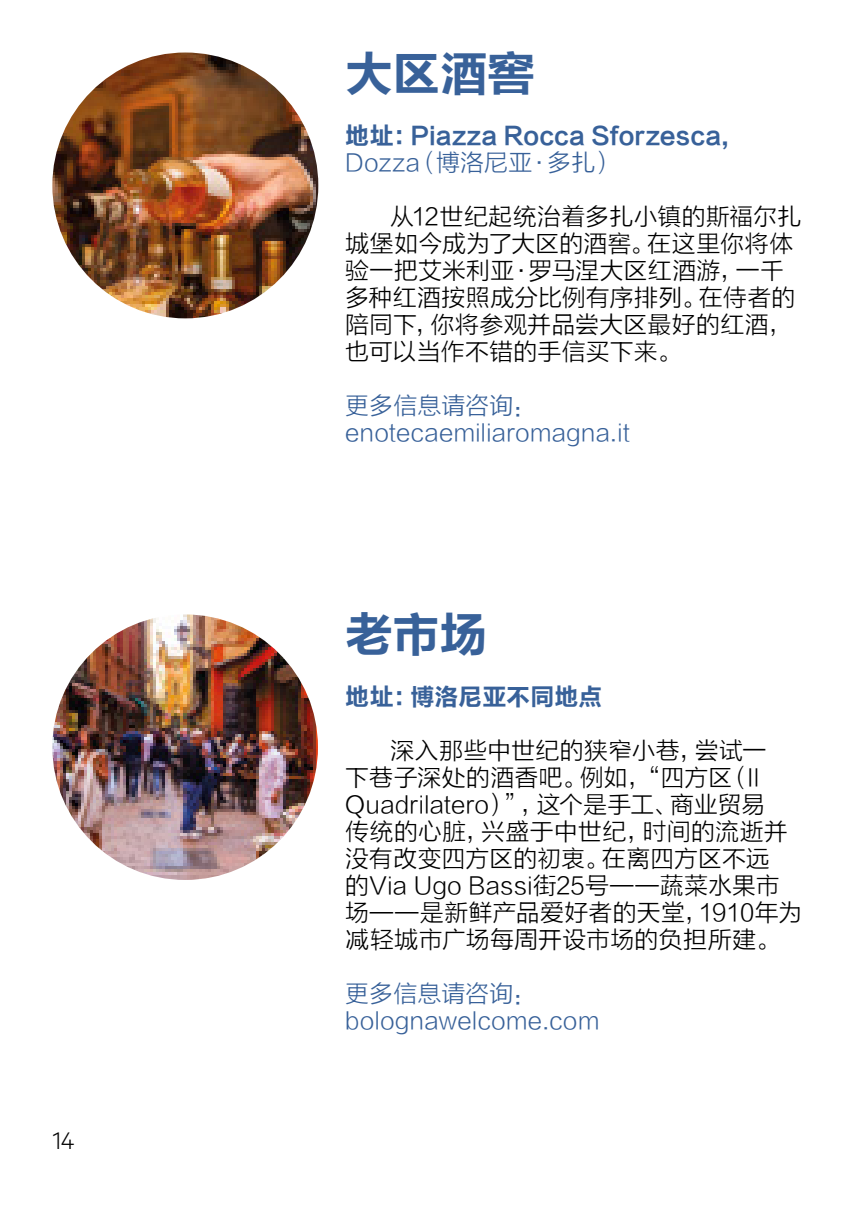
<style>
.page{position:relative;width:851px;height:1208px;background:#fff}
.page>*{position:absolute;margin:0;border:0;box-sizing:border-box;transform-origin:0 0}
.t1{font:48px "FZLTCHK GBK1 0";letter-spacing:-.01em;color:#386199}
.t2{font:300 27px "Calibre";color:#000}
.t3{font:24px/27px "FZLTXHK";letter-spacing:.005em;color:#000}
.t4{font:24px/27px "FZLTXHK";letter-spacing:.005em;color:#386199}
.t5{font:24px "FZLTCHK GBK1 0";letter-spacing:.005em;color:#386199}
</style>
<div class="page">
<img style="left:52px;top:614px;width:266px;height:266px;border-radius:133px">
<img style="left:52px;top:53px;width:266px;height:265px;border-radius:133px">
<p class="t2" style="left:52px;top:1125px;width:24px">14</p>
<h1 class="t1" style="left:345px;top:47px;width:191px">大区酒窖</h1>
<p class="t5" style="left:345px;top:122px;width:385px">地址：Piazza Rocca Sforzesca,</p>
<p class="t4" style="left:345px;top:149px;width:272px">Dozza（博洛尼亚·多扎）</p>
<p class="t3" style="left:345px;top:203px;width:457px;text-indent:45px">从12世纪起统治着多扎小镇的斯福尔扎城堡如今成为了大区的酒窖。在这里你将体验一把艾米利亚·罗马涅大区红酒游，一千多种红酒按照成分比例有序排列。在侍者的陪同下，你将参观并品尝大区最好的红酒，也可以当作不错的手信买下来。</p>
<p class="t4" style="left:345px;top:392px;width:286px">更多信息请咨询：enotecaemiliaromagna.it</p>
<h1 class="t1" style="left:345px;top:608px;width:144px">老市场</h1>
<p class="t5" style="left:345px;top:683px;width:258px">地址：博洛尼亚不同地点</p>
<p class="t3" style="left:345px;top:737px;width:458px;text-indent:45px">深入那些中世纪的狭窄小巷，尝试一<br>下巷子深处的酒香吧。例如，“四方区（Il<br>Quadrilatero）”，这个是手工、商业贸易<br>传统的心脏，兴盛于中世纪，时间的流逝并没有改变四方区的初衷。在离四方区不远的Via Ugo Bassi街25号——蔬菜水果市场——是新鲜产品爱好者的天堂，1910年为减轻城市广场每周开设市场的负担所建。</p>
<p class="t4" style="left:345px;top:980px;width:256px">更多信息请咨询：bolognawelcome.com</p>
</div>
